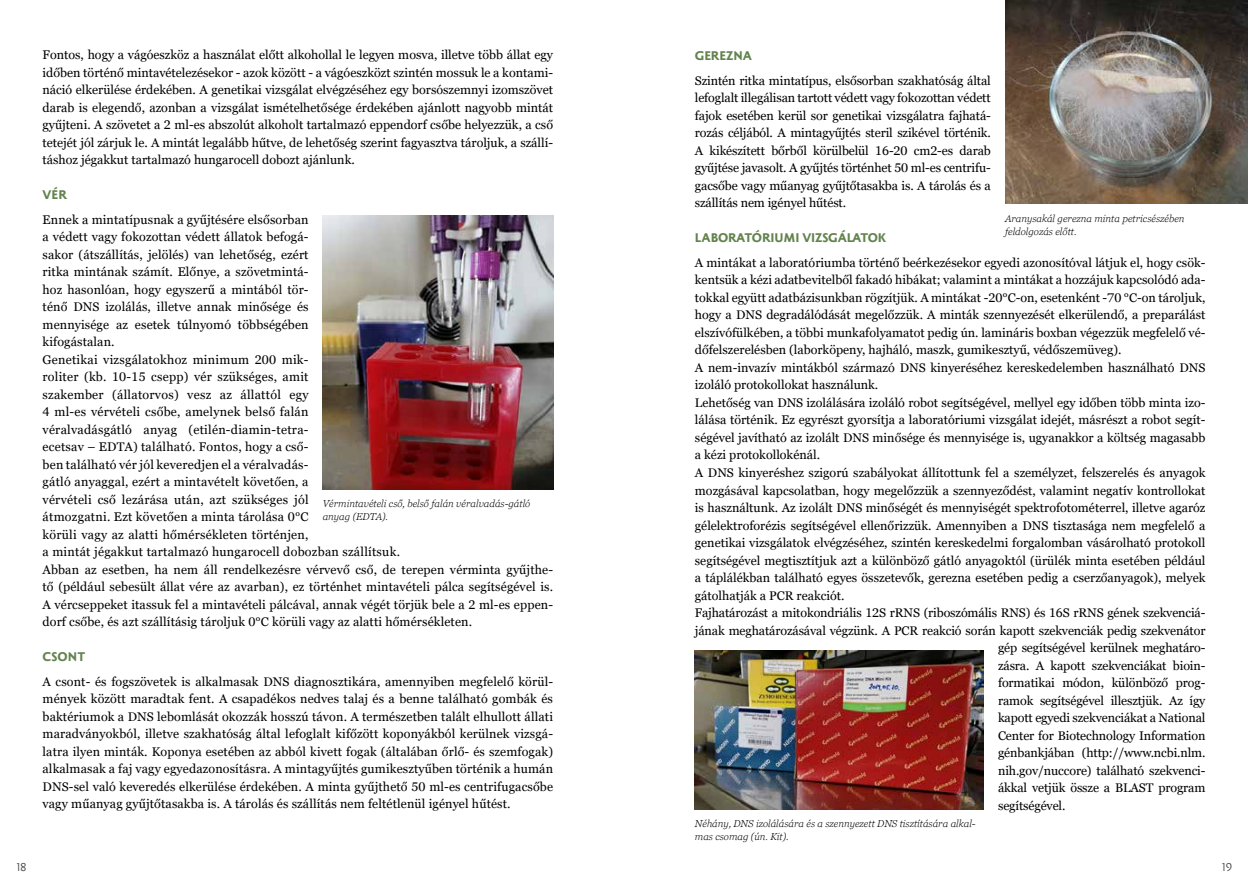
<style>
.page{position:relative;width:1248px;height:886px;background:#fff}
.page>*{position:absolute;margin:0;border:0;box-sizing:border-box;transform-origin:0 0}
.t1{font:12.5px/17.5px "Georgia Pro";color:#000;text-align:justify}
.t2{font:700 12.5px "Garda Nova III";letter-spacing:-.01em;color:#63834e}
.t3{font:11.25px "Garda Nova III";color:#404040}
.t4{font:italic 300 10px/12.5px "Georgia Pro";letter-spacing:.005em;color:#000}
</style>
<div class="page">
<img style="left:1005px;top:0;width:242px;height:204px">
<img style="left:694px;top:650px;width:289px;height:159px">
<img style="left:323px;top:215px;width:230px;height:274px">
<p class="t1" style="left:43px;top:46px;width:512px">Fontos, hogy a vágóeszköz a használat előtt alkohollal le legyen mosva, illetve több állat egy időben történő mintavételezésekor - azok között - a vágóeszközt szintén mossuk le a kontami&shy;náció elkerülése érdekében. A genetikai vizsgálat elvégzéséhez egy borsószemnyi izomszövet darab is elegendő, azonban a vizsgálat ismételhetősége érdekében ajánlott nagyobb mintát gyűjteni. A szövetet a 2 ml-es abszolút alkoholt tartalmazó eppendorf csőbe helyezzük, a cső tetejét jól zárjuk le. A mintát legalább hűtve, de lehetőség szerint fagyasztva tároljuk, a szállí&shy;táshoz jégakkut tartalmazó hungarocell dobozt ajánlunk.</p>
<p class="t2" style="left:43px;top:187px;width:26px">VÉR</p>
<p class="t1" style="left:43px;top:211px;width:512px;text-align:left">Ennek a mintatípusnak a gyűjtésére elsősorban<br>a védett vagy fokozottan védett állatok befogá-<br>sakor (átszállítás, jelölés) van lehetőség, ezért<br>ritka mintának számít. Előnye, a szövetmintá-<br>hoz hasonlóan, hogy egyszerű a mintából tör-<br>ténő DNS izolálás, illetve annak minősége és<br>mennyisége az esetek túlnyomó többségében<br>kifogástalan.<br>Genetikai vizsgálatokhoz minimum 200 mik-<br>roliter (kb. 10-15 csepp) vér szükséges, amit<br>szakember (állatorvos) vesz az állattól egy<br>4 ml-es vérvételi csőbe, amelynek belső falán<br>véralvadásgátló anyag (etilén-diamin-tetra-<br>ecetsav – EDTA) található. Fontos, hogy a cső-<br>ben található vér jól keveredjen el a véralvadás-<br>gátló anyaggal, ezért a mintavételt követően, a<br>vérvételi cső lezárása után, azt szükséges jól<br>átmozgatni. Ezt követően a minta tárolása 0°C<br>körüli vagy az alatti hőmérsékleten történjen,<br>a mintát jégakkut tartalmazó hungarocell dobozban szállítsuk.<br>Abban az esetben, ha nem áll rendelkezésre vérvevő cső, de terepen vérminta gyűjthe&shy;tő (például sebesült állat vére az avarban), ez történhet mintavételi pálca segítségével is.<br>A vércseppeket itassuk fel a mintavételi pálcával, annak végét törjük bele a 2 ml-es eppen&shy;dorf csőbe, és azt szállításig tároljuk 0°C körüli vagy az alatti hőmérsékleten.</p>
<p class="t2" style="left:43px;top:649px;width:44px">CSONT</p>
<p class="t1" style="left:43px;top:673px;width:512px">A csont- és fogszövetek is alkalmasak DNS diagnosztikára, amennyiben megfelelő körül&shy;mények között maradtak fent. A csapadékos nedves talaj és a benne található gombák és baktériumok a DNS lebomlását okozzák hosszú távon. A természetben talált elhullott állati maradványokból, illetve szakhatóság által lefoglalt kifőzött koponyákból kerülnek vizsgá&shy;latra ilyen minták. Koponya esetében az abból kivett fogak (általában őrlő- és szemfogak) alkalmasak a faj vagy egyedazonosításra. A mintagyűjtés gumikesztyűben történik a humán DNS-sel való keveredés elkerülése érdekében. A minta gyűjthető 50 ml-es centrifugacsőbe vagy műanyag gyűjtőtasakba is. A tárolás és szállítás nem feltétlenül igényel hűtést.</p>
<p class="t4" style="left:323px;top:498px;width:209px">Vérmintavételi cső, belső falán véralvadás-gátló anyag (EDTA).</p>
<p class="t2" style="left:694px;top:48px;width:58px">GEREZNA</p>
<p class="t1" style="left:694px;top:72px;width:297px">Szintén ritka mintatípus, elsősorban szakhatóság által lefoglalt illegálisan tartott védett vagy fokozottan védett fajok esetében kerül sor genetikai vizsgálatra fajhatá&shy;rozás céljából. A mintagyűjtés steril szikével történik.<br>A kikészített bőrből körülbelül 16-20 cm2-es darab gyűjtése javasolt. A gyűjtés történhet 50 ml-es centrifu&shy;gacsőbe vagy műanyag gyűjtőtasakba is. A tárolás és a szállítás nem igényel hűtést.</p>
<p class="t2" style="left:695px;top:230px;width:193px">LABORATÓRIUMI VIZSGÁLATOK</p>
<p class="t1" style="left:695px;top:254px;width:512px">A mintákat a laboratóriumba történő beérkezésekor egyedi azonosítóval látjuk el, hogy csök-</p>
<p class="t1" style="left:695px;top:272px;width:512px">kentsük a kézi adatbevitelből fakadó hibákat; valamint a mintákat a hozzájuk kapcsolódó ada-</p>
<p class="t1" style="left:695px;top:289px;width:512px">tokkal együtt adatbázisunkban rögzítjük. A mintákat -20°C-on, esetenként -70 °C-on tároljuk,</p>
<p class="t1" style="left:694px;top:307px;width:512px">hogy a DNS degradálódását megelőzzük. A minták szennyezését elkerülendő, a preparálást</p>
<p class="t1" style="left:695px;top:324px;width:512px">elszívófülkében, a többi munkafolyamatot pedig ún. lamináris boxban végezzük megfelelő vé-</p>
<p class="t1" style="left:695px;top:342px;width:428px">dőfelszerelésben (laborköpeny, hajháló, maszk, gumikesztyű, védőszemüveg).</p>
<p class="t1" style="left:695px;top:359px;width:512px">A nem-invazív mintákból származó DNS kinyeréséhez kereskedelemben használható DNS</p>
<p class="t1" style="left:695px;top:377px;width:185px">izoláló protokollokat használunk.</p>
<p class="t1" style="left:695px;top:394px;width:512px">Lehetőség van DNS izolálására izoláló robot segítségével, mellyel egy időben több minta izo-</p>
<p class="t1" style="left:695px;top:412px;width:512px">lálása történik. Ez egyrészt gyorsítja a laboratóriumi vizsgálat idejét, másrészt a robot segít-</p>
<p class="t1" style="left:695px;top:429px;width:512px">ségével javítható az izolált DNS minősége és mennyisége is, ugyanakkor a költség magasabb</p>
<p class="t1" style="left:695px;top:447px;width:127px">a kézi protokollokénál.</p>
<p class="t1" style="left:695px;top:464px;width:512px">A DNS kinyeréshez szigorú szabályokat állítottunk fel a személyzet, felszerelés és anyagok</p>
<p class="t1" style="left:695px;top:482px;width:512px">mozgásával kapcsolatban, hogy megelőzzük a szennyeződést, valamint negatív kontrollokat</p>
<p class="t1" style="left:695px;top:499px;width:512px">is használtunk. Az izolált DNS minőségét és mennyiségét spektrofotométerrel, illetve agaróz</p>
<p class="t1" style="left:695px;top:517px;width:512px">gélelektroforézis segítségével ellenőrizzük. Amennyiben a DNS tisztasága nem megfelelő a</p>
<p class="t1" style="left:695px;top:534px;width:512px">genetikai vizsgálatok elvégzéséhez, szintén kereskedelmi forgalomban vásárolható protokoll</p>
<p class="t1" style="left:695px;top:552px;width:512px">segítségével megtisztítjuk azt a különböző gátló anyagoktól (ürülék minta esetében például</p>
<p class="t1" style="left:694px;top:569px;width:512px">a táplálékban található egyes összetevők, gerezna esetében pedig a cserzőanyagok), melyek</p>
<p class="t1" style="left:695px;top:587px;width:151px">gátolhatják a PCR reakciót.</p>
<p class="t1" style="left:695px;top:604px;width:512px">Fajhatározást a mitokondriális 12S rRNS (riboszómális RNS) és 16S rRNS gének szekvenciá-</p>
<p class="t1" style="left:695px;top:622px;width:512px">jának meghatározásával végzünk. A PCR reakció során kapott szekvenciák pedig szekvenátor</p>
<p class="t1" style="left:997px;top:639px;width:209px">gép segítségével kerülnek meghatáro-</p>
<p class="t1" style="left:997px;top:657px;width:209px">zásra. A kapott szekvenciákat bioin-</p>
<p class="t1" style="left:997px;top:674px;width:209px">formatikai módon, különböző prog-</p>
<p class="t1" style="left:997px;top:692px;width:209px">ramok segítségével illesztjük. Az így</p>
<p class="t1" style="left:997px;top:709px;width:209px">kapott egyedi szekvenciákat a National</p>
<p class="t1" style="left:997px;top:727px;width:209px">Center for Biotechnology Information</p>
<p class="t1" style="left:997px;top:744px;width:209px">génbankjában (http://www.ncbi.nlm.</p>
<p class="t1" style="left:997px;top:762px;width:209px">nih.gov/nuccore) található szekvenci-</p>
<p class="t1" style="left:997px;top:779px;width:209px">ákkal vetjük össze a BLAST program</p>
<p class="t1" style="left:997px;top:797px;width:69px">segítségével.</p>
<p class="t4" style="left:1004px;top:213px;width:181px">Aranysakál gerezna minta petricsészében feldolgozás előtt.</p>
<p class="t4" style="left:694px;top:818px;width:282px">Néhány, DNS izolálására és a szennyezett DNS tisztítására alkal&shy;mas csomag (ún. Kit).</p>
<p class="t3" style="left:16px;top:861px;width:12px">18</p>
<p class="t3" style="left:1221px;top:861px;width:12px">19</p>
</div>
